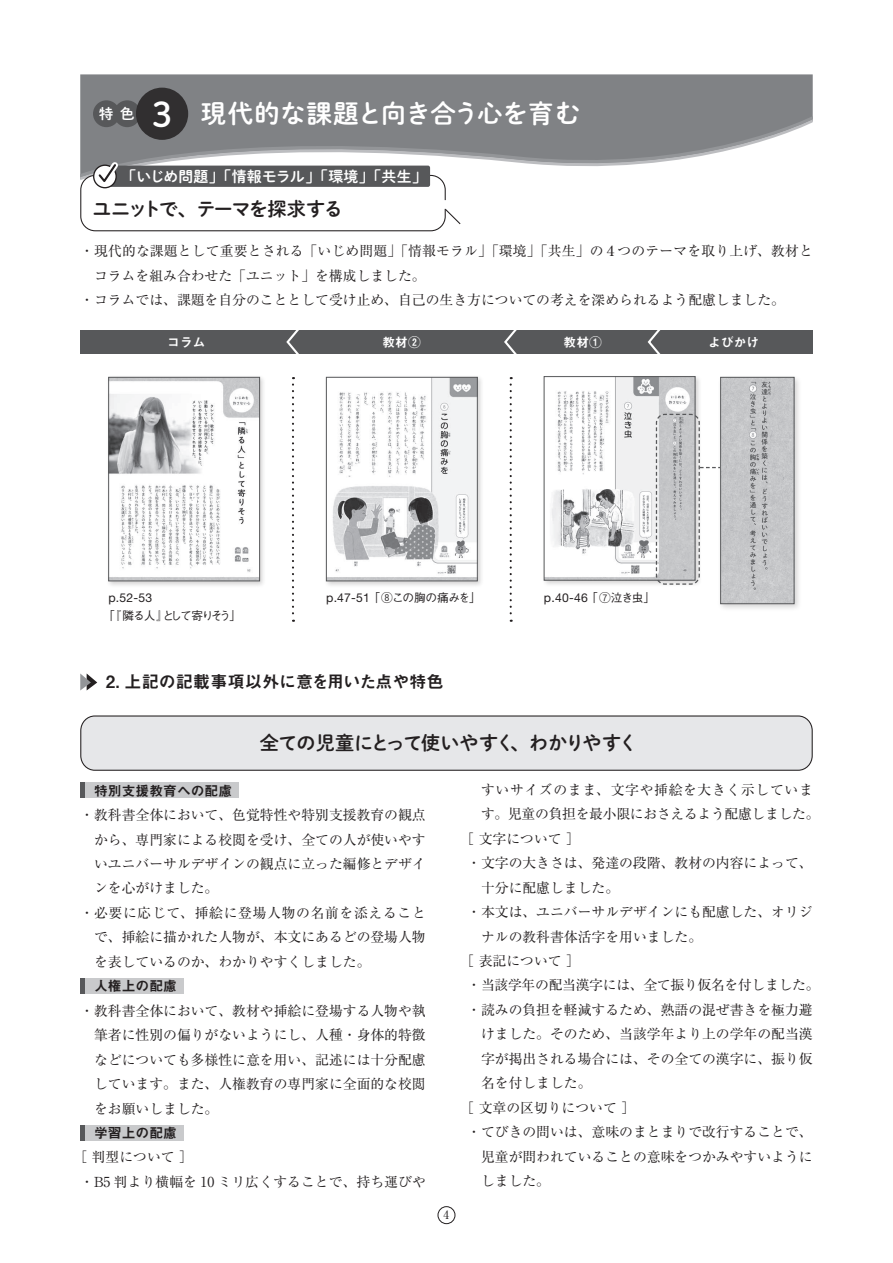
<style>
.page{position:relative;width:893px;height:1263px;background:#fff}
.page>*{position:absolute;margin:0;border:0;box-sizing:border-box;transform-origin:0 0}
.t1{font:25.5px "P Shuei M Go Std N B";letter-spacing:.005em;color:#fff}
.t2{font:19.2px "P Shuei M Go Std N B";letter-spacing:-.04em;color:#231f20}
.t3{font:19.2px "P Shuei M Go Std N B";letter-spacing:-.08em;color:#231f20}
.t4{font:16.95px "Midashi Go Pr 6 MB31";letter-spacing:-.01em;color:#231f20}
.t5{font:14.85px "P Shuei M Go Std N B";letter-spacing:.01em;color:#fff}
.t6{font:14.25px "P Shuei M Go Std N B";color:#fff}
.t7{font:13.8px/24.5px "Ryumin Pr 6";color:#231f20;text-align:justify}
.t8{font:13.8px "Ryumin Pr 6";letter-spacing:-.02em;color:#231f20}
.t9{font:13.8px "Ryumin Pr 6";letter-spacing:.05em;color:#231f20}
.t10{font:13.8px "Midashi Go Pro MB31";color:#231f20}
.t11{font:12.75px "Midashi Go Pro MB31";color:#fff}
.t12{font:12.15px "Helvetica Neue LT Std";color:#231f20}
.t13{font:500 11.7px "Gothic BBB Pr 6";letter-spacing:-.025em;color:#231f20}
.t14{font:500 11.7px "Gothic BBB Pr 6";letter-spacing:-.135em;color:#231f20}
.t15{font:500 11.7px "Gothic BBB Pr 6";letter-spacing:-.095em;color:#231f20}
.t16{font:11.55px "Ryumin Pr 6";color:#231f20}
.s1{font-size:33.6px}
.s2{font-size:12.3px}
.s3{font-family:"Helvetica Neue LT Std";font-weight:400;font-size:12.3px}
.s4{font-family:"Helvetica Neue LT Std";font-weight:400;font-size:12.15px}
</style>
<div class="page">
<div style="left:80px;top:74px;width:733px;height:42px;background:#808285"></div>
<svg style="left:80px;top:116px;width:733px;height:62px;fill:#808285"></svg>
<div style="left:93px;top:100px;width:27px;height:27px;background:#57585a;border-radius:50%"></div>
<div style="left:114px;top:100px;width:27px;height:27px;background:#57585a;border-radius:50%"></div>
<div style="left:136px;top:88px;width:52px;height:52px;background:#312f30;border-radius:50%"></div>
<div style="left:81px;top:175px;width:364px;height:56px;background:#fff;border-radius:14px"></div>
<div style="left:80px;top:175px;width:366px;height:56px;border:1px solid #231f20;border-radius:14px"></div>
<svg style="left:444px;top:208px;width:17px;height:17px"></svg>
<div style="left:105px;top:166px;width:325px;height:21px;background:#57585a;border-radius:2px"></div>
<svg style="left:91px;top:156px;width:33px;height:33px"></svg>
<div style="left:542px;top:374px;width:160px;height:213px;background:#231f20;opacity:.2"></div>
<img style="left:546px;top:378px;width:147px;height:200px">
<div style="left:544px;top:376px;width:151px;height:204px;border:1px solid #57585a"></div>
<div style="left:324px;top:374px;width:160px;height:214px;background:#231f20;opacity:.2"></div>
<img style="left:328px;top:379px;width:148px;height:200px">
<div style="left:326px;top:377px;width:152px;height:204px;border:1px solid #57585a"></div>
<div style="left:106px;top:374px;width:161px;height:214px;background:#231f20;opacity:.2"></div>
<img style="left:110px;top:379px;width:148px;height:200px">
<div style="left:108px;top:377px;width:152px;height:204px;border:1px solid #57585a"></div>
<svg style="left:292px;top:377px;width:2px;height:245px"></svg>
<svg style="left:510px;top:377px;width:2px;height:245px"></svg>
<div style="left:80px;top:330px;width:213px;height:24px;background:#57585a"></div>
<div style="left:293px;top:330px;width:218px;height:24px;background:#57585a"></div>
<div style="left:511px;top:330px;width:144px;height:24px;background:#57585a"></div>
<div style="left:655px;top:330px;width:158px;height:24px;background:#57585a"></div>
<svg style="left:286px;top:330px;width:13px;height:24px"></svg>
<svg style="left:504px;top:330px;width:13px;height:24px"></svg>
<svg style="left:647px;top:330px;width:14px;height:24px"></svg>
<svg style="left:655px;top:413px;width:61px;height:172px"></svg>
<svg style="left:80px;top:673px;width:17px;height:17px"></svg>
<div style="left:80px;top:978px;width:104px;height:16px;background:#c9cacc"></div>
<div style="left:80px;top:978px;width:5px;height:16px;background:#57585a"></div>
<div style="left:80px;top:1125px;width:104px;height:15px;background:#c9cacc"></div>
<div style="left:80px;top:1125px;width:5px;height:15px;background:#57585a"></div>
<div style="left:80px;top:783px;width:159px;height:15px;background:#c9cacc"></div>
<div style="left:80px;top:783px;width:5px;height:15px;background:#57585a"></div>
<div style="left:81px;top:716px;width:731px;height:54px;background:#e6e7e9;border-radius:14px"></div>
<div style="left:80px;top:715px;width:733px;height:56px;border:1px solid #231f20;border-radius:14px"></div>
<div style="left:717px;top:374px;width:85px;height:238px;background:#231f20;opacity:.2"></div>
<img style="left:722px;top:379px;width:70px;height:223px">
<div style="left:720px;top:377px;width:74px;height:227px;border:1px solid #57585a"></div>
<div style="left:438px;top:1206px;width:17px;height:18px;border:1px solid #231f20;border-radius:50%"></div>
<p class="t6" style="left:99px;top:103px;width:37px">特色</p>
<h1 class="t1" style="left:152px;top:95px;width:430px"><span class="s1">3</span> 現代的な課題と向き合う心を育む</h1>
<p class="t5" style="left:121px;top:165px;width:307px">「いじめ問題」「情報モラル」「環境」「共生」</p>
<h2 class="t3" style="left:93px;top:194px;width:252px">ユニットで、テーマを探求する</h2>
<p class="t7" style="left:80px;top:238px;width:734px">・現代的な課題として重要とされる「いじめ問題」「情報モラル」「環境」「共生」の４つのテーマを取り上げ、教材と</p>
<p class="t7" style="left:94px;top:263px;width:333px">コラムを組み合わせた「ユニット」を構成しました。</p>
<p class="t7" style="left:80px;top:287px;width:706px">・コラムでは、課題を自分のこととして受け止め、自己の生き方についての考えを深められるよう配慮しました。</p>
<p class="t11" style="left:167px;top:332px;width:40px">コラム</p>
<p class="t11" style="left:382px;top:332px;width:40px">教材②</p>
<p class="t11" style="left:564px;top:332px;width:40px">教材①</p>
<p class="t11" style="left:708px;top:332px;width:53px">よびかけ</p>
<p class="t12" style="left:108px;top:591px;width:45px"><span class="s2">p.</span>52<span class="s2">-</span>53</p>
<p class="t13" style="left:326px;top:588px;width:156px"><span class="s3">p.</span><span class="s4">47</span><span class="s3">-</span><span class="s4">51</span>「⑧この胸の痛みを」</p>
<p class="t15" style="left:544px;top:588px;width:113px"><span class="s3">p.</span><span class="s4">40</span><span class="s3">-</span><span class="s4">46</span>「⑦泣き虫」</p>
<p class="t14" style="left:103px;top:607px;width:140px">「『隣る人』として寄りそう」</p>
<p class="t4" style="left:106px;top:668px;width:339px">2. 上記の記載事項以外に意を用いた点や特色</p>
<h2 class="t2" style="left:260px;top:729px;width:380px">全ての児童にとって使いやすく、わかりやすく</h2>
<p class="t9" style="left:481px;top:779px;width:333px">すいサイズのまま、文字や挿絵を大きく示していま</p>
<p class="t8" style="left:481px;top:803px;width:340px">す。児童の負担を最小限におさえるよう配慮しました。</p>
<p class="t7" style="left:460px;top:826px;width:121px">［ 文字について ］</p>
<p class="t7" style="left:467px;top:850px;width:347px">・文字の大きさは、発達の段階、教材の内容によって、</p>
<p class="t7" style="left:481px;top:874px;width:140px">十分に配慮しました。</p>
<p class="t7" style="left:467px;top:899px;width:347px">・本文は、ユニバーサルデザインにも配慮した、オリジ</p>
<p class="t7" style="left:481px;top:923px;width:223px">ナルの教科書体活字を用いました。</p>
<p class="t7" style="left:460px;top:948px;width:121px">［ 表記について ］</p>
<p class="t8" style="left:467px;top:974px;width:354px">・当該学年の配当漢字には、全て振り仮名を付しました。</p>
<p class="t7" style="left:467px;top:997px;width:347px">・読みの負担を軽減するため、熟語の混ぜ書きを極力避</p>
<p class="t7" style="left:481px;top:1021px;width:333px">けました。そのため、当該学年より上の学年の配当漢</p>
<p class="t7" style="left:481px;top:1046px;width:333px">字が掲出される場合には、その全ての漢字に、振り仮</p>
<p class="t7" style="left:481px;top:1070px;width:112px">名を付しました。</p>
<p class="t7" style="left:460px;top:1094px;width:177px">［ 文章の区切りについて ］</p>
<p class="t7" style="left:467px;top:1119px;width:347px">・てびきの問いは、意味のまとまりで改行することで、</p>
<p class="t7" style="left:481px;top:1143px;width:333px">児童が問われていることの意味をつかみやすいように</p>
<p class="t7" style="left:481px;top:1168px;width:71px">しました。</p>
<p class="t16" style="left:443px;top:1206px;width:7px">4</p>
<p class="t10" style="left:94px;top:779px;width:140px">特別支援教育への配慮</p>
<p class="t7" style="left:80px;top:802px;width:347px">・教科書全体において、色覚特性や特別支援教育の観点</p>
<p class="t7" style="left:94px;top:826px;width:333px">から、専門家による校閲を受け、全ての人が使いやす</p>
<p class="t7" style="left:94px;top:851px;width:333px">いユニバーサルデザインの観点に立った編修とデザイ</p>
<p class="t7" style="left:94px;top:875px;width:126px">ンを心がけました。</p>
<p class="t9" style="left:80px;top:902px;width:347px">・必要に応じて、挿絵に登場人物の名前を添えること</p>
<p class="t7" style="left:94px;top:924px;width:333px">で、挿絵に描かれた人物が、本文にあるどの登場人物</p>
<p class="t7" style="left:94px;top:949px;width:278px">を表しているのか、わかりやすくしました。</p>
<p class="t10" style="left:94px;top:975px;width:84px">人権上の配慮</p>
<p class="t7" style="left:94px;top:998px;width:333px;text-indent:-14px">・教科書全体において、教材や挿絵に登場する人物や執筆者に性別の偏りがないようにし、人種・身体的特徴などについても多様性に意を用い、記述には十分配慮しています。また、人権教育の専門家に全面的な校閲をお願いしました。</p>
<p class="t10" style="left:94px;top:1122px;width:84px">学習上の配慮</p>
<p class="t7" style="left:80px;top:1144px;width:347px;text-indent:-7px">［ 判型について ］<br>・B5 判より横幅を 10 ミリ広くすることで、持ち運びや</p>
</div>
